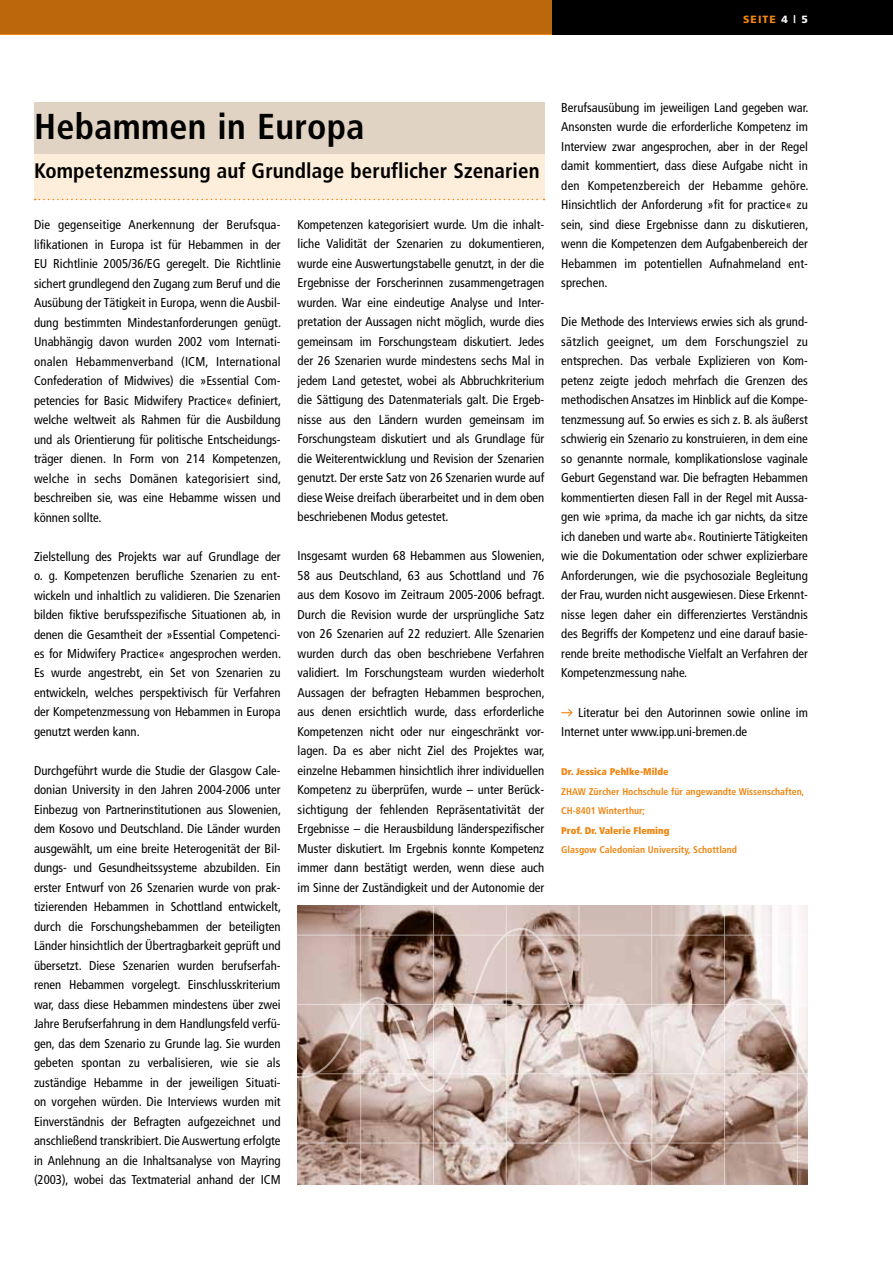
<style>
.page{position:relative;width:893px;height:1263px;background:#fff}
.page>*{position:absolute;margin:0;border:0;box-sizing:border-box;transform-origin:0 0}
.t1{font:700 condensed 36px "Frutiger";letter-spacing:.01em;color:#000}
.t2{font:700 condensed 21px "Frutiger";letter-spacing:.005em;color:#000}
.t3{font:condensed 12.75px/19.5px "Frutiger";color:#000;text-align:justify}
.t4{font:900 10.5px "Frutiger";color:#f08510}
.t5{font:700 condensed 9.75px/19.5px "Frutiger";color:#f08510}
.t6{font:900 condensed 9.75px "Frutiger";color:#f08510}
.s1{color:#fff}
</style>
<div class="page">
<div style="left:553px;top:0;width:340px;height:34px;background:#000"></div>
<div style="left:0;top:0;width:553px;height:34px;background:#bb680c"></div>
<svg style="left:561px;top:709px;width:12px;height:8px"></svg>
<div style="left:34px;top:102px;width:510px;height:97px;background:#fdeddb"></div>
<div style="left:34px;top:102px;width:510px;height:51px;background:#e1d3c4"></div>
<svg style="left:35px;top:199px;width:510px;height:1px"></svg>
<img style="left:298px;top:905px;width:510px;height:280px">
<hr style="left:360px;top:905px;width:1px;height:280px;background:#fff">
<hr style="left:433px;top:905px;width:1px;height:280px;background:#fff">
<hr style="left:506px;top:905px;width:1px;height:280px;background:#fff">
<hr style="left:579px;top:905px;width:1px;height:280px;background:#fff">
<hr style="left:651px;top:905px;width:1px;height:280px;background:#fff">
<hr style="left:724px;top:905px;width:1px;height:280px;background:#fff">
<hr style="left:797px;top:905px;width:1px;height:280px;background:#fff">
<svg style="left:298px;top:927px;width:510px;height:237px;background:#baa49c"></svg>
<p class="t4" style="left:743px;top:13px;width:66px">Seite <span class="s1">4 | 5</span></p>
<h1 class="t1" style="left:34px;top:105px;width:332px">Hebammen in Europa</h1>
<h2 class="t2" style="left:34px;top:158px;width:507px">Kompetenzmessung auf Grundlage beruflicher Szenarien</h2>
<p class="t3" style="left:34px;top:215px;width:249px">Die gegenseitige Anerkennung der Berufsqua&shy;lifikationen in Europa ist für Hebammen in der EU Richtlinie 2005/36/EG geregelt. Die Richtlinie sichert grundlegend den Zugang zum Beruf und die Ausübung der Tätigkeit in Europa, wenn die Ausbil&shy;dung bestimmten Mindestanforderungen genügt.<br>Unabhängig davon wurden 2002 vom Internati&shy;onalen Hebammenverband (ICM, International Confederation of Midwives) die »Essential Com&shy;petencies for Basic Midwifery Practice« definiert, welche weltweit als Rahmen für die Ausbildung und als Orientierung für politische Entscheidungs&shy;träger dienen. In Form von 214 Kompetenzen, welche in sechs Domänen kategorisiert sind, beschreiben sie, was eine Hebamme wissen und können sollte.</p>
<p class="t3" style="left:34px;top:546px;width:249px">Zielstellung des Projekts war auf Grundlage der o. g. Kompetenzen berufliche Szenarien zu ent&shy;wickeln und inhaltlich zu validieren. Die Szenarien bilden fiktive berufsspezifische Situationen ab, in denen die Gesamtheit der »Essential Competenci&shy;es for Midwifery Practice« angesprochen werden.<br>Es wurde angestrebt, ein Set von Szenarien zu entwickeln, welches perspektivisch für Verfahren der Kompetenzmessung von Hebammen in Europa genutzt werden kann.</p>
<p class="t3" style="left:34px;top:761px;width:249px">Durchgeführt wurde die Studie der Glasgow Cale&shy;donian University in den Jahren 2004-2006 unter Einbezug von Partnerinstitutionen aus Slowenien, dem Kosovo und Deutschland. Die Länder wurden ausgewählt, um eine breite Heterogenität der Bil&shy;dungs- und Gesundheitssysteme abzubilden. Ein erster Entwurf von 26 Szenarien wurde von prak&shy;tizierenden Hebammen in Schottland entwickelt, durch die Forschungshebammen der beteiligten Länder hinsichtlich der Übertragbarkeit geprüft und übersetzt. Diese Szenarien wurden berufserfah&shy;renen Hebammen vorgelegt. Einschlusskriterium war, dass diese Hebammen mindestens über zwei Jahre Berufserfahrung in dem Handlungsfeld verfü&shy;gen, das dem Szenario zu Grunde lag. Sie wurden gebeten spontan zu verbalisieren, wie sie als zuständige Hebamme in der jeweiligen Situati&shy;on vorgehen würden. Die Interviews wurden mit Einverständnis der Befragten aufgezeichnet und anschließend transkribiert. Die Auswertung erfolgte in Anlehnung an die Inhaltsanalyse von Mayring (2003), wobei das Textmaterial anhand der ICM</p>
<p class="t3" style="left:298px;top:215px;width:249px">Kompetenzen kategorisiert wurde. Um die inhalt&shy;liche Validität der Szenarien zu dokumentieren, wurde eine Auswertungstabelle genutzt, in der die Ergebnisse der Forscherinnen zusammengetragen wurden. War eine eindeutige Analyse und Inter&shy;pretation der Aussagen nicht möglich, wurde dies gemeinsam im Forschungsteam diskutiert. Jedes der 26 Szenarien wurde mindestens sechs Mal in jedem Land getestet, wobei als Abbruchkriterium die Sättigung des Datenmaterials galt. Die Ergeb&shy;nisse aus den Ländern wurden gemeinsam im Forschungsteam diskutiert und als Grundlage für die Weiterentwicklung und Revision der Szenarien genutzt. Der erste Satz von 26 Szenarien wurde auf diese Weise dreifach überarbeitet und in dem oben beschriebenen Modus getestet.</p>
<p class="t3" style="left:298px;top:546px;width:249px">Insgesamt wurden 68 Hebammen aus Slowenien, 58 aus Deutschland, 63 aus Schottland und 76 aus dem Kosovo im Zeitraum 2005-2006 befragt.<br>Durch die Revision wurde der ursprüngliche Satz von 26 Szenarien auf 22 reduziert. Alle Szenarien wurden durch das oben beschriebene Verfahren validiert. Im Forschungsteam wurden wiederholt Aussagen der befragten Hebammen besprochen, aus denen ersichtlich wurde, dass erforderliche Kompetenzen nicht oder nur eingeschränkt vor&shy;lagen. Da es aber nicht Ziel des Projektes war, einzelne Hebammen hinsichtlich ihrer individuellen Kompetenz zu überprüfen, wurde – unter Berück&shy;sichtigung der fehlenden Repräsentativität der Ergebnisse – die Herausbildung länderspezifischer Muster diskutiert. Im Ergebnis konnte Kompetenz immer dann bestätigt werden, wenn diese auch im Sinne der Zuständigkeit und der Autonomie der</p>
<p class="t3" style="left:561px;top:98px;width:249px">Berufsausübung im jeweiligen Land gegeben war.<br>Ansonsten wurde die erforderliche Kompetenz im Interview zwar angesprochen, aber in der Regel damit kommentiert, dass diese Aufgabe nicht in den Kompetenzbereich der Hebamme gehöre.<br>Hinsichtlich der Anforderung »fit for practice« zu sein, sind diese Ergebnisse dann zu diskutieren, wenn die Kompetenzen dem Aufgabenbereich der Hebammen im potentiellen Aufnahmeland ent&shy;sprechen.</p>
<p class="t3" style="left:561px;top:312px;width:248px">Die Methode des Interviews erwies sich als grund&shy;sätzlich geeignet, um dem Forschungsziel zu entsprechen. Das verbale Explizieren von Kom&shy;petenz zeigte jedoch mehrfach die Grenzen des methodischen Ansatzes im Hinblick auf die Kompe&shy;tenzmessung auf. So erwies es sich z. B. als äußerst schwierig ein Szenario zu konstruieren, in dem eine so genannte normale, komplikationslose vaginale Geburt Gegenstand war. Die befragten Hebammen kommentierten diesen Fall in der Regel mit Aussa&shy;gen wie »prima, da mache ich gar nichts, da sitze ich daneben und warte ab«. Routinierte Tätigkeiten wie die Dokumentation oder schwer explizierbare Anforderungen, wie die psychosoziale Begleitung der Frau, wurden nicht ausgewiesen. Diese Erkennt&shy;nisse legen daher ein differenziertes Verständnis des Begriffs der Kompetenz und eine darauf basie&shy;rende breite methodische Vielfalt an Verfahren der Kompetenzmessung nahe.</p>
<p class="t3" style="left:561px;top:702px;width:248px;text-indent:17px">Literatur bei den Autorinnen sowie online im<br>Internet unter www.ipp.uni-bremen.de</p>
<p class="t6" style="left:561px;top:766px;width:109px">Dr. Jessica Pehlke-Milde</p>
<p class="t5" style="left:561px;top:781px;width:244px">ZHAW Zürcher Hochschule für angewandte Wissenschaften,<br>CH-8401 Winterthur;</p>
<p class="t6" style="left:561px;top:824px;width:110px">Prof. Dr. Valerie Fleming</p>
<p class="t5" style="left:561px;top:840px;width:177px">Glasgow Caledonian University, Schottland</p>
</div>
